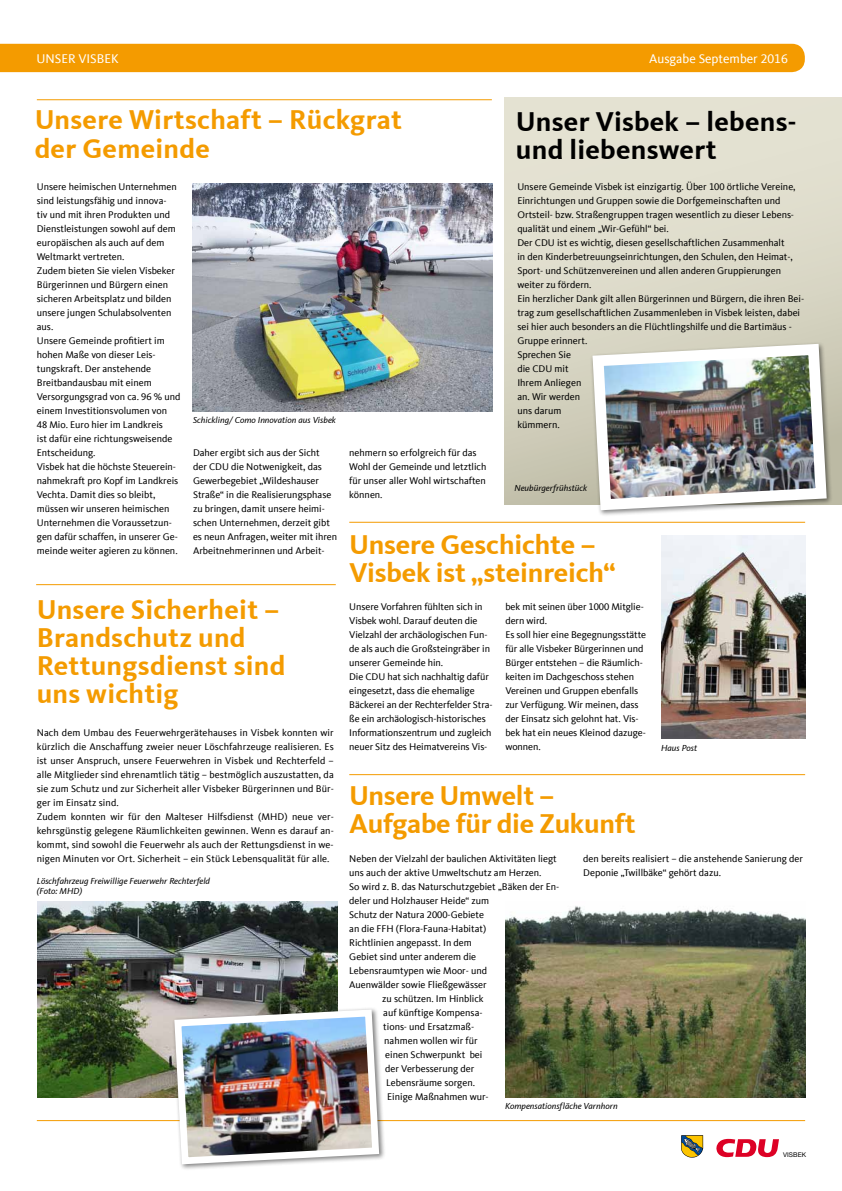
<style>
.page{position:relative;width:842px;height:1191px;background:#fff}
.page>*{position:absolute;margin:0;border:0;box-sizing:border-box;transform-origin:0 0}
.t1{font:700 28px/28px "CDU Kievit Tab";letter-spacing:.01em;color:#f49b00}
.t2{font:700 28px/28px "CDU Kievit Tab";letter-spacing:-.01em;color:#f49b00}
.t3{font:700 28px/28px "CDU Kievit Tab";letter-spacing:.01em;color:#000}
.t4{font:13px "CDU Kievit Tab";color:#fff}
.t5{font:10px/14px "CDU Kievit Tab";color:#000}
.t6{font:italic 9px/10px "CDU Kievit Tab";color:#000}
.t7{font:6.5px "Helvetica Neue";letter-spacing:.02em;color:#000}
</style>
<div class="page">
<svg style="left:681px;top:1135px;width:22px;height:22px"></svg>
<svg style="left:716px;top:1138px;width:63px;height:19px"></svg>
<img style="left:662px;top:535px;width:143px;height:203px">
<img style="left:505px;top:906px;width:300px;height:191px">
<img style="left:38px;top:901px;width:299px;height:196px">
<hr style="left:37px;top:99px;width:455px;height:1px;background:#f49b00">
<hr style="left:37px;top:1120px;width:768px;height:1px;background:#f49b00">
<hr style="left:36px;top:584px;width:300px;height:1px;background:#f49b00">
<hr style="left:349px;top:522px;width:456px;height:1px;background:#f49b00">
<hr style="left:349px;top:774px;width:456px;height:1px;background:#f49b00">
<img style="left:193px;top:184px;width:299px;height:227px">
<div style="left:0;top:44px;width:805px;height:28px;background:#f49b00"></div>
<div style="left:505px;top:98px;width:337px;height:407px;background:linear-gradient(to bottom,#eae8d9,#c6c4af)"></div>
<img style="left:587px;top:338px;width:245px;height:177px">
<div style="left:172px;top:1007px;width:214px;height:163px;background:#000;opacity:.5"></div>
<img style="left:171px;top:1006px;width:212px;height:161px">
<h2 class="t4" style="left:37px;top:51px;width:18px">Unser</h2>
<h2 class="t4" style="left:78px;top:51px;width:16px">Visbek</h2>
<h2 class="t4" style="left:649px;top:51px;width:140px">Ausgabe September 2016</h2>
<h1 class="t1" style="left:35px;top:106px;width:369px">Unsere Wirtschaft – Rückgrat der Gemeinde</h1>
<h1 class="t3" style="left:516px;top:107px;width:282px">Unser Visbek – lebens&shy;und liebenswert</h1>
<p class="t5" style="left:517px;top:180px;width:288px">Unsere Gemeinde Visbek ist einzigartig. Über 100 örtliche Vereine, Einrichtungen und Gruppen sowie die Dorfgemeinschaften und Ortsteil- bzw. Straßengruppen tragen wesentlich zu dieser Lebens&shy;qualität und einem „Wir-Gefühl“ bei.<br>Der CDU ist es wichtig, diesen gesellschaftlichen Zusammenhalt<br>in den Kinderbetreuungseinrichtungen, den Schulen, den Heimat-, Sport- und Schützenvereinen und allen anderen Gruppierungen weiter zu fördern.<br>Ein herzlicher Dank gilt allen Bürgerinnen und Bürgern, die ihren Bei&shy;trag zum gesellschaftlichen Zusammenleben in Visbek leisten, dabei sei hier auch besonders an die Flüchtlingshilfe und die Bartimäus - Gruppe erinnert.<br>Sprechen Sie<br>die CDU mit<br>Ihrem Anliegen<br>an. Wir werden<br>uns darum<br>kümmern.</p>
<p class="t5" style="left:37px;top:180px;width:145px">Unsere heimischen Unternehmen sind leistungsfähig und innova-<br>tiv und mit ihren Produkten und<br>Dienstleistungen sowohl auf dem europäischen als auch auf dem<br>Weltmarkt vertreten.<br>Zudem bieten Sie vielen Visbeker<br>Bürgerinnen und Bürgern einen sicheren Arbeitsplatz und bilden unsere jungen Schulabsolventen aus.<br>Unsere Gemeinde profitiert im hohen Maße von dieser Leis&shy;tungskraft. Der anstehende<br>Breitbandausbau mit einem<br>Versorgungsgrad von ca. 96 % und einem Investitionsvolumen von<br>48 Mio. Euro hier im Landkreis<br>ist dafür eine richtungsweisende<br>Entscheidung.<br>Visbek hat die höchste Steuerein&shy;nahmekraft pro Kopf im Landkreis<br>Vechta. Damit dies so bleibt, müssen wir unseren heimischen<br>Unternehmen die Voraussetzun&shy;gen dafür schaffen, in unserer Ge&shy;meinde weiter agieren zu können.</p>
<p class="t6" style="left:193px;top:414px;width:144px">Schickling/ Como Innovation aus Visbek</p>
<p class="t5" style="left:193px;top:446px;width:146px">Daher ergibt sich aus der Sicht<br>der CDU die Notwenigkeit, das<br>Gewerbegebiet „Wildeshauser<br>Straße“ in die Realisierungsphase zu bringen, damit unsere heimi&shy;schen Unternehmen, derzeit gibt es neun Anfragen, weiter mit ihren<br>Arbeitnehmerinnen und Arbeit-</p>
<p class="t5" style="left:349px;top:446px;width:139px">nehmern so erfolgreich für das<br>Wohl der Gemeinde und letztlich für unser aller Wohl wirtschaften können.</p>
<p class="t6" style="left:514px;top:483px;width:74px">Neubürgerfrühstück</p>
<h1 class="t1" style="left:349px;top:531px;width:268px">Unsere Geschichte –<br>Visbek ist „steinreich“</h1>
<h1 class="t1" style="left:37px;top:596px;width:250px">Unsere Sicherheit –<br>Brandschutz und<br>Rettungsdienst sind uns wichtig</h1>
<p class="t5" style="left:37px;top:726px;width:299px">Nach dem Umbau des Feuerwehrgerätehauses in Visbek konnten wir kürzlich die Anschaffung zweier neuer Löschfahrzeuge realisieren. Es ist unser Anspruch, unsere Feuerwehren in Visbek und Rechterfeld – alle Mitglieder sind ehrenamtlich tätig – bestmöglich auszustatten, da sie zum Schutz und zur Sicherheit aller Visbeker Bürgerinnen und Bür&shy;ger im Einsatz sind.<br>Zudem konnten wir für den Malteser Hilfsdienst (MHD) neue ver&shy;kehrsgünstig gelegene Räumlichkeiten gewinnen. Wenn es darauf an&shy;kommt, sind sowohl die Feuerwehr als auch der Rettungsdienst in we&shy;nigen Minuten vor Ort. Sicherheit – ein Stück Lebensqualität für alle.</p>
<p class="t6" style="left:37px;top:876px;width:175px">Löschfahrzeug Freiwillige Feuerwehr Rechterfeld (Foto: MHD)</p>
<p class="t5" style="left:349px;top:600px;width:145px">Unsere Vorfahren fühlten sich in Visbek wohl. Darauf deuten die Vielzahl der archäologischen Fun&shy;de als auch die Großsteingräber in unserer Gemeinde hin.<br>Die CDU hat sich nachhaltig dafür eingesetzt, dass die ehemalige Bäckerei an der Rechterfelder Stra&shy;ße ein archäologisch-historisches Informationszentrum und zugleich neuer Sitz des Heimatvereins Vis-</p>
<p class="t5" style="left:505px;top:600px;width:142px">bek mit seinen über 1000 Mitglie&shy;dern wird.<br>Es soll hier eine Begegnungsstätte für alle Visbeker Bürgerinnen und<br>Bürger entstehen – die Räumlich&shy;keiten im Dachgeschoss stehen<br>Vereinen und Gruppen ebenfalls zur Verfügung. Wir meinen, dass der Einsatz sich gelohnt hat. Vis&shy;bek hat ein neues Kleinod dazuge&shy;wonnen.</p>
<h1 class="t2" style="left:349px;top:781px;width:288px">Unsere Umwelt –<br>Aufgabe für die Zukunft</h1>
<p class="t6" style="left:661px;top:743px;width:37px">Haus Post</p>
<p class="t5" style="left:583px;top:852px;width:221px">den bereits realisiert – die anstehende Sanierung der<br>Deponie „Twillbäke“ gehört dazu.</p>
<p class="t5" style="left:349px;top:852px;width:209px">Neben der Vielzahl der baulichen Aktivitäten liegt</p>
<p class="t5" style="left:349px;top:866px;width:194px">uns auch der aktive Umweltschutz am Herzen.</p>
<p class="t5" style="left:349px;top:880px;width:211px">So wird z. B. das Naturschutzgebiet „Bäken der En-</p>
<p class="t5" style="left:349px;top:894px;width:141px">deler und Holzhauser Heide“ zum</p>
<p class="t5" style="left:349px;top:908px;width:136px">Schutz der Natura 2000-Gebiete</p>
<p class="t5" style="left:349px;top:922px;width:139px">an die FFH (Flora-Fauna-Habitat)</p>
<p class="t5" style="left:349px;top:936px;width:124px">Richtlinien angepasst. In dem</p>
<p class="t5" style="left:349px;top:950px;width:128px">Gebiet sind unter anderem die</p>
<p class="t5" style="left:349px;top:964px;width:139px">Lebensraumtypen wie Moor- und</p>
<p class="t5" style="left:349px;top:978px;width:139px">Auenwälder sowie Fließgewässer</p>
<p class="t5" style="left:382px;top:992px;width:103px">zu schützen. Im Hinblick</p>
<p class="t5" style="left:383px;top:1006px;width:101px">auf künftige Kompensa-</p>
<p class="t5" style="left:383px;top:1020px;width:92px">tions- und Ersatzmaß-</p>
<p class="t5" style="left:384px;top:1034px;width:95px">nahmen wollen wir für</p>
<p class="t5" style="left:385px;top:1048px;width:99px">einen Schwerpunkt bei</p>
<p class="t5" style="left:385px;top:1062px;width:91px">der Verbesserung der</p>
<p class="t5" style="left:386px;top:1076px;width:90px">Lebensräume sorgen.</p>
<p class="t5" style="left:387px;top:1090px;width:103px">Einige Maßnahmen wur-</p>
<p class="t6" style="left:505px;top:1100px;width:114px">Kompensationsfläche Varnhorn</p>
<p class="t7" style="left:783px;top:1151px;width:25px">VISBEK</p>
</div>
